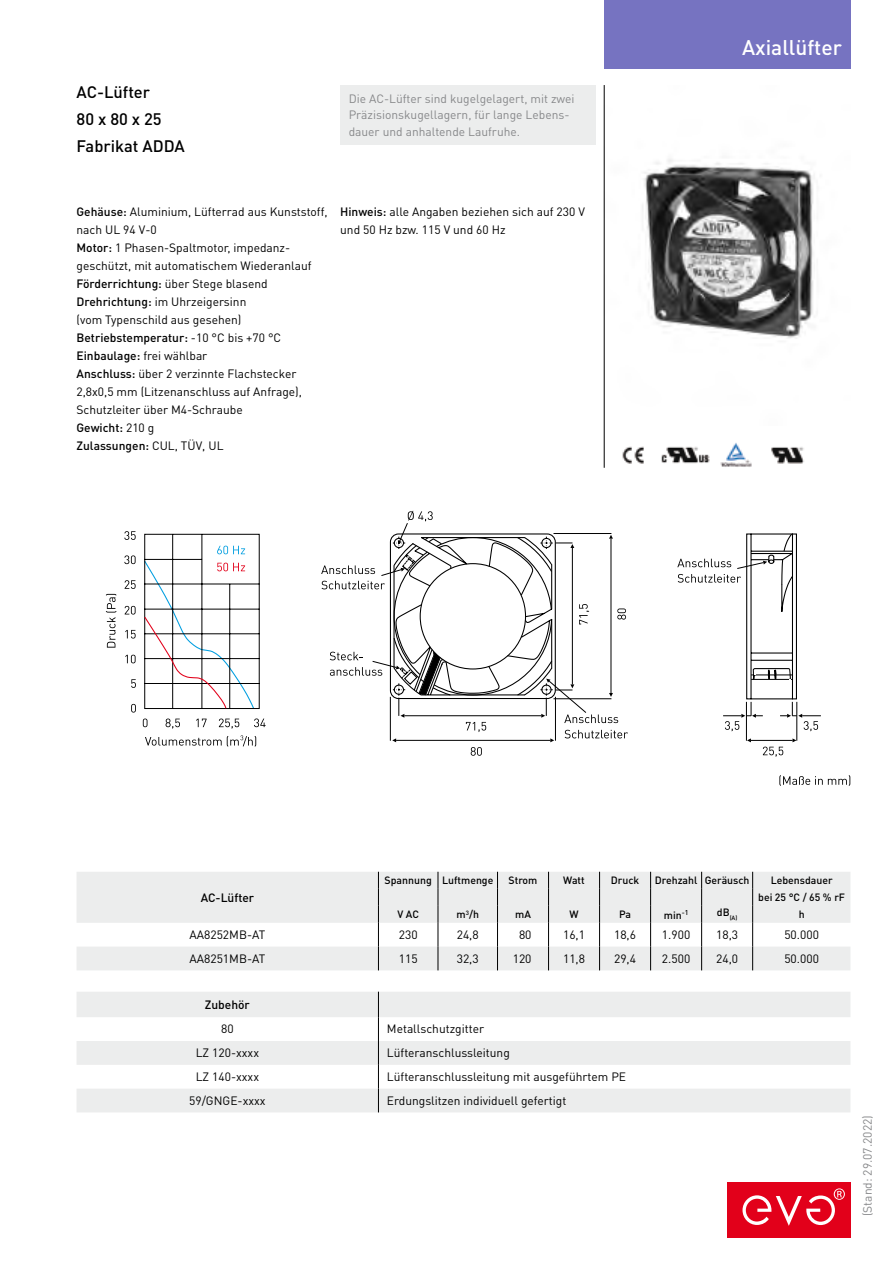
<style>
.page{position:relative;width:893px;height:1263px;background:#fff}
.page>*{position:absolute;margin:0;border:0;box-sizing:border-box;transform-origin:0 0}
.t1{font:500 21px "DINOT";color:#fff}
.t2{font:500 16.5px/27px "DINOT";color:#000}
.t3{font:12px/18px "DINOT";color:#000}
.t4{font:12px "DIN";color:#000}
.t5{font:12px/16.5px "DIN";color:#87888a}
.t6{font:12px "DINOT";color:#87888a}
.t7{font:500 12px "DINOT";color:#000}
.t8{font:500 10.5px/17px "DINOT";color:#000;text-align:center}
.t9{font:500 6.15px "DINOT";color:#000}
.s1{font-weight:500}
</style>
<div class="page">
<div style="left:727px;top:1182px;width:123px;height:55px;background:#e2001a"></div>
<svg style="left:742px;top:1188px;width:103px;height:38px"></svg>
<div style="left:604px;top:0;width:246px;height:68px;background:#7673c1"></div>
<svg style="left:106px;top:594px;width:11px;height:54px"></svg>
<svg style="left:143px;top:718px;width:4px;height:9px"></svg>
<svg style="left:166px;top:718px;width:14px;height:11px"></svg>
<svg style="left:196px;top:719px;width:11px;height:8px"></svg>
<svg style="left:254px;top:718px;width:12px;height:9px"></svg>
<svg style="left:131px;top:704px;width:5px;height:8px"></svg>
<svg style="left:131px;top:679px;width:5px;height:9px"></svg>
<svg style="left:125px;top:655px;width:11px;height:8px"></svg>
<svg style="left:125px;top:630px;width:11px;height:8px"></svg>
<svg style="left:125px;top:606px;width:11px;height:8px"></svg>
<svg style="left:125px;top:580px;width:11px;height:9px"></svg>
<svg style="left:124px;top:555px;width:12px;height:9px"></svg>
<svg style="left:124px;top:531px;width:12px;height:9px"></svg>
<svg style="left:219px;top:718px;width:20px;height:11px"></svg>
<svg style="left:144px;top:534px;width:116px;height:175px"></svg>
<svg style="left:763px;top:747px;width:20px;height:10px"></svg>
<hr style="left:746px;top:702px;width:1px;height:39px;background:#000">
<hr style="left:796px;top:702px;width:1px;height:39px;background:#000">
<hr style="left:751px;top:740px;width:42px;height:1px;background:#000">
<svg style="left:792px;top:738px;width:4px;height:4px"></svg>
<svg style="left:779px;top:775px;width:71px;height:11px"></svg>
<svg style="left:677px;top:533px;width:144px;height:198px"></svg>
<svg style="left:321px;top:511px;width:307px;height:245px"></svg>
<svg style="left:145px;top:735px;width:111px;height:12px"></svg>
<img style="left:642px;top:159px;width:171px;height:180px">
<div style="left:340px;top:85px;width:255px;height:60px;background:#eceded"></div>
<img style="left:622px;top:443px;width:182px;height:24px">
<svg style="left:77px;top:872px;width:773px;height:98px;fill:#eceded"></svg>
<svg style="left:378px;top:872px;width:1px;height:98px"></svg>
<svg style="left:497px;top:872px;width:1px;height:98px"></svg>
<svg style="left:599px;top:872px;width:1px;height:98px"></svg>
<svg style="left:701px;top:872px;width:1px;height:98px"></svg>
<svg style="left:438px;top:872px;width:1px;height:98px"></svg>
<svg style="left:548px;top:872px;width:1px;height:98px"></svg>
<svg style="left:650px;top:872px;width:1px;height:98px"></svg>
<svg style="left:752px;top:872px;width:1px;height:98px"></svg>
<svg style="left:77px;top:992px;width:773px;height:120px;fill:#eceded"></svg>
<svg style="left:378px;top:992px;width:1px;height:120px"></svg>
<hr style="left:604px;top:85px;width:1px;height:383px;background:#000">
<h2 class="t2" style="left:77px;top:78px;width:110px">AC-Lüfter<br>80 x 80 x 25<br>Fabrikat ADDA</h2>
<p class="t5" style="left:349px;top:90px;width:227px">Die AC-Lüfter sind kugelgelagert, mit zwei<br>Präzisionskugellagern, für lange Lebens&shy;dauer und anhaltende Laufruhe.</p>
<p class="t3" style="left:77px;top:202px;width:253px"><span class="s1">Gehäuse:</span> Aluminium, Lüfterrad aus Kunststoff, nach UL 94 V-0<br><span class="s1">Motor:</span> 1 Phasen-Spaltmotor, impedanz&shy;geschützt, mit automatischem Wiederanlauf <span class="s1">Förderrichtung:</span> über Stege blasend <span class="s1">Drehrichtung:</span> im Uhrzeigersinn<br>(vom Typenschild aus gesehen)<br><span class="s1">Betriebstemperatur:</span> -10 °C bis +70 °C <span class="s1">Einbaulage:</span> frei wählbar<br><span class="s1">Anschluss:</span> über 2 verzinnte Flachstecker 2,8x0,5 mm (Litzenanschluss auf Anfrage), Schutzleiter über M4-Schraube<br><span class="s1">Gewicht:</span> 210 g<br><span class="s1">Zulassungen:</span> CUL, TÜV, UL</p>
<p class="t3" style="left:340px;top:202px;width:246px"><span class="s1">Hinweis:</span> alle Angaben beziehen sich auf 230 V und 50 Hz bzw. 115 V und 60 Hz</p>
<h1 class="t1" style="left:742px;top:33px;width:101px">Axiallüfter</h1>
<p class="t7" style="left:201px;top:889px;width:55px">AC-Lüfter</p>
<p class="t8" style="left:385px;top:871px;width:110px">Spannung Luftmenge</p>
<p class="t8" style="left:509px;top:871px;width:30px">Strom</p>
<p class="t8" style="left:563px;top:871px;width:23px">Watt</p>
<p class="t8" style="left:611px;top:871px;width:30px">Druck</p>
<p class="t8" style="left:655px;top:871px;width:96px">Drehzahl Geräusch</p>
<p class="t8" style="left:758px;top:871px;width:88px">Lebensdauer<br>bei 25 °C / 65 % rF</p>
<p class="t8" style="left:397px;top:905px;width:23px">V AC</p>
<p class="t8" style="left:457px;top:905px;width:24px">m<sup>3</sup>/h</p>
<p class="t8" style="left:515px;top:905px;width:17px">mA</p>
<p class="t8" style="left:569px;top:905px;width:11px">W</p>
<p class="t8" style="left:619px;top:905px;width:14px">Pa</p>
<p class="t8" style="left:664px;top:906px;width:26px">min<sup>-1</sup></p>
<p class="t9" style="left:717px;top:913px;width:22px"><sup>dB</sup>(A)</p>
<p class="t8" style="left:799px;top:905px;width:7px">h</p>
<p class="t4" style="left:189px;top:927px;width:77px">AA8252MB-AT</p>
<p class="t4" style="left:399px;top:927px;width:20px">230</p>
<p class="t4" style="left:457px;top:927px;width:23px">24,8</p>
<p class="t4" style="left:519px;top:927px;width:14px">80</p>
<p class="t4" style="left:563px;top:927px;width:23px">16,1</p>
<p class="t4" style="left:614px;top:927px;width:23px">18,6</p>
<p class="t4" style="left:662px;top:927px;width:30px">1.900</p>
<p class="t4" style="left:716px;top:927px;width:23px">18,3</p>
<p class="t4" style="left:784px;top:927px;width:36px">50.000</p>
<p class="t4" style="left:189px;top:951px;width:77px">AA8251MB-AT</p>
<p class="t4" style="left:399px;top:951px;width:20px">115</p>
<p class="t4" style="left:457px;top:951px;width:23px">32,3</p>
<p class="t4" style="left:513px;top:951px;width:20px">120</p>
<p class="t4" style="left:563px;top:951px;width:23px">11,8</p>
<p class="t4" style="left:614px;top:951px;width:23px">29,4</p>
<p class="t4" style="left:662px;top:951px;width:30px">2.500</p>
<p class="t4" style="left:716px;top:951px;width:23px">24,0</p>
<p class="t4" style="left:784px;top:951px;width:36px">50.000</p>
<p class="t7" style="left:205px;top:996px;width:47px">Zubehör</p>
<p class="t4" style="left:221px;top:1021px;width:14px">80</p>
<p class="t4" style="left:387px;top:1021px;width:99px">Metallschutzgitter</p>
<p class="t4" style="left:196px;top:1045px;width:65px">LZ 120-xxxx</p>
<p class="t4" style="left:387px;top:1045px;width:124px">Lüfteranschlussleitung</p>
<p class="t4" style="left:196px;top:1069px;width:65px">LZ 140-xxxx</p>
<p class="t4" style="left:387px;top:1069px;width:241px">Lüfteranschlussleitung mit ausgeführtem PE</p>
<p class="t4" style="left:189px;top:1093px;width:78px">59/GNGE-xxxx</p>
<p class="t4" style="left:387px;top:1093px;width:181px">Erdungslitzen individuell gefertigt</p>
<p class="t6" style="left:859px;top:1216px;width:102px;rotate:-90deg">(Stand: 29.07.2022)</p>
</div>
